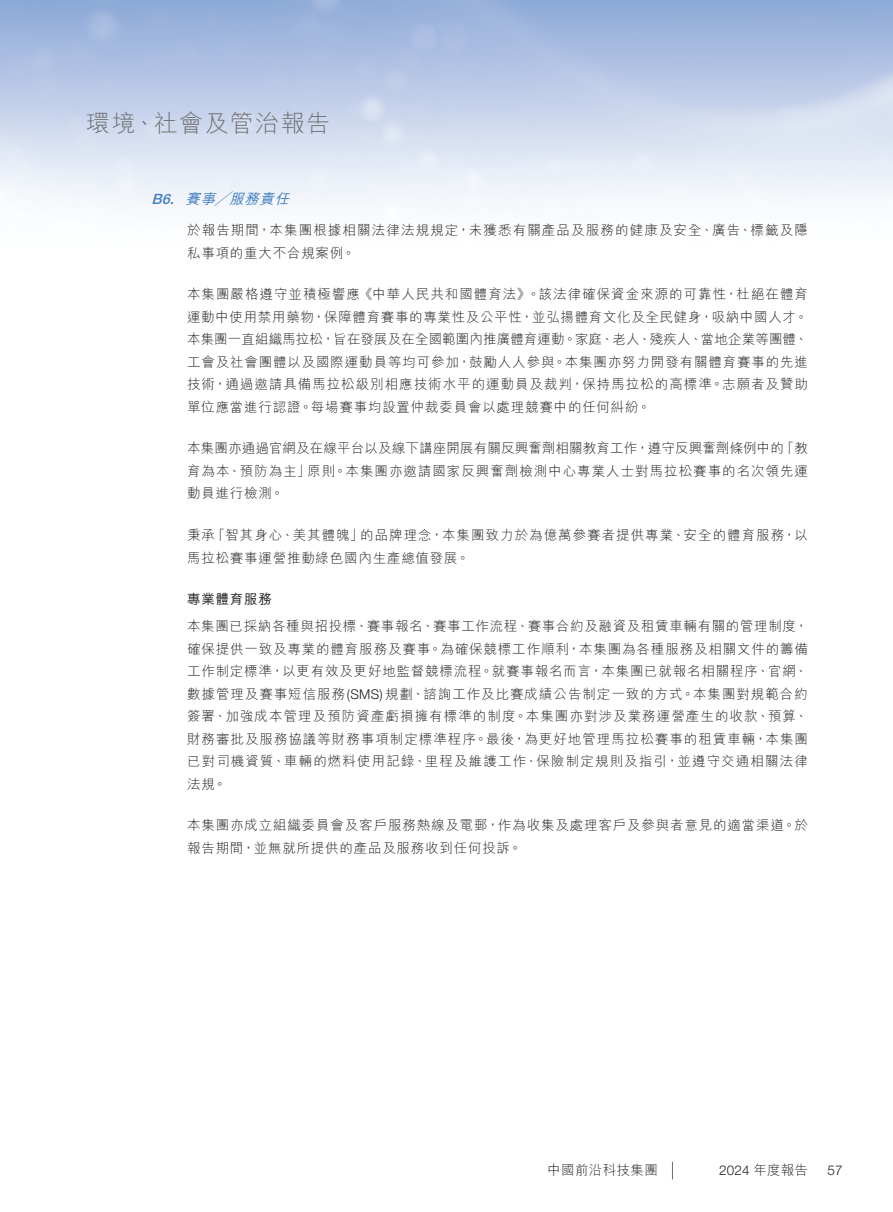
<style>
.page{position:relative;width:893px;height:1212px;background:#fff}
.page>*{position:absolute;margin:0;border:0;box-sizing:border-box;transform-origin:0 0}
.t1{font:300 24px "M Hei HK";letter-spacing:.06em;color:#6c6d70}
.t2{font:italic 500 14.25px "M Hei HK";color:#4180c2}
.t3{font:300 13.5px/22.5px "M Hei HK";letter-spacing:.075em;color:#231f20}
.t4{font:300 13.5px "Helvetica Neue LT Pro";letter-spacing:.01em;color:#231f20}
.t5{font:300 13.5px "M Hei HK";letter-spacing:.025em;color:#231f20}
.t6{font:500 13.5px "M Hei HK";letter-spacing:.06em;color:#231f20}
.s1{font-family:"Helvetica Neue LT Pro"}
.s2{font-family:"M Hei HK"}
</style>
<div class="page">
<svg style="left:672px;top:1161px;width:1px;height:18px"></svg>
<h1 class="t1" style="left:86px;top:111px;width:246px">環境、社會及管治報告</h1>
<p class="t2" style="left:152px;top:188px;width:144px"><span class="s1">B6.</span> 賽事╱服務責任</p>
<p class="t3" style="left:187px;top:219px;width:622px">於報告期間，本集團根據相關法律法規規定，未獲悉有關產品及服務的健康及安全、廣告、標籤及隱私事項的重大不合規案例。</p>
<p class="t3" style="left:187px;top:283px;width:622px;text-align:justify">本集團嚴格遵守並積極響應《中華人民共和國體育法》。該法律確保資金來源的可靠性，杜絕在體育運動中使用禁用藥物，保障體育賽事的專業性及公平性，並弘揚體育文化及全民健身，吸納中國人才。本集團一直組織馬拉松，旨在發展及在全國範圍內推廣體育運動。家庭、老人、殘疾人、當地企業等團體、工會及社會團體以及國際運動員等均可參加，鼓勵人人參與。本集團亦努力開發有關體育賽事的先進技術，通過邀請具備馬拉松級別相應技術水平的運動員及裁判，保持馬拉松的高標準。志願者及贊助單位應當進行認證。每場賽事均設置仲裁委員會以處理競賽中的任何糾紛。</p>
<p class="t3" style="left:187px;top:437px;width:622px;text-align:justify">本集團亦通過官網及在線平台以及線下講座開展有關反興奮劑相關教育工作，遵守反興奮劑條例中的「教育為本、預防為主」原則。本集團亦邀請國家反興奮劑檢測中心專業人士對馬拉松賽事的名次領先運動員進行檢測。</p>
<p class="t3" style="left:187px;top:524px;width:622px">秉承「智其身心、美其體魄」的品牌理念，本集團致力於為億萬參賽者提供專業、安全的體育服務，以馬拉松賽事運營推動綠色國內生產總值發展。</p>
<p class="t6" style="left:187px;top:589px;width:86px">專業體育服務</p>
<p class="t3" style="left:187px;top:615px;width:622px;text-align:justify">本集團已採納各種與招投標、賽事報名、賽事工作流程、賽事合約及融資及租賃車輛有關的管理制度，確保提供一致及專業的體育服務及賽事。為確保競標工作順利，本集團為各種服務及相關文件的籌備工作制定標準，以更有效及更好地監督競標流程。就賽事報名而言，本集團已就報名相關程序、官網、數據管理及賽事短信服務<span class="s1">(SMS)</span>規劃、諮詢工作及比賽成績公告制定一致的方式。本集團對規範合約簽署、加強成本管理及預防資產虧損擁有標準的制度。本集團亦對涉及業務運營產生的收款、預算、財務審批及服務協議等財務事項制定標準程序。最後，為更好地管理馬拉松賽事的租賃車輛，本集團已對司機資質、車輛的燃料使用記錄、里程及維護工作、保險制定規則及指引，並遵守交通相關法律法規。</p>
<p class="t3" style="left:187px;top:814px;width:622px">本集團亦成立組織委員會及客戶服務熱線及電郵，作為收集及處理客戶及參與者意見的適當渠道。於報告期間，並無就所提供的產品及服務收到任何投訴。</p>
<p class="t5" style="left:547px;top:1163px;width:112px">中國前沿科技集團</p>
<p class="t4" style="left:719px;top:1162px;width:90px">2024 <span class="s2">年度報告</span></p>
<p class="t4" style="left:828px;top:1162px;width:17px">57</p>
</div>
